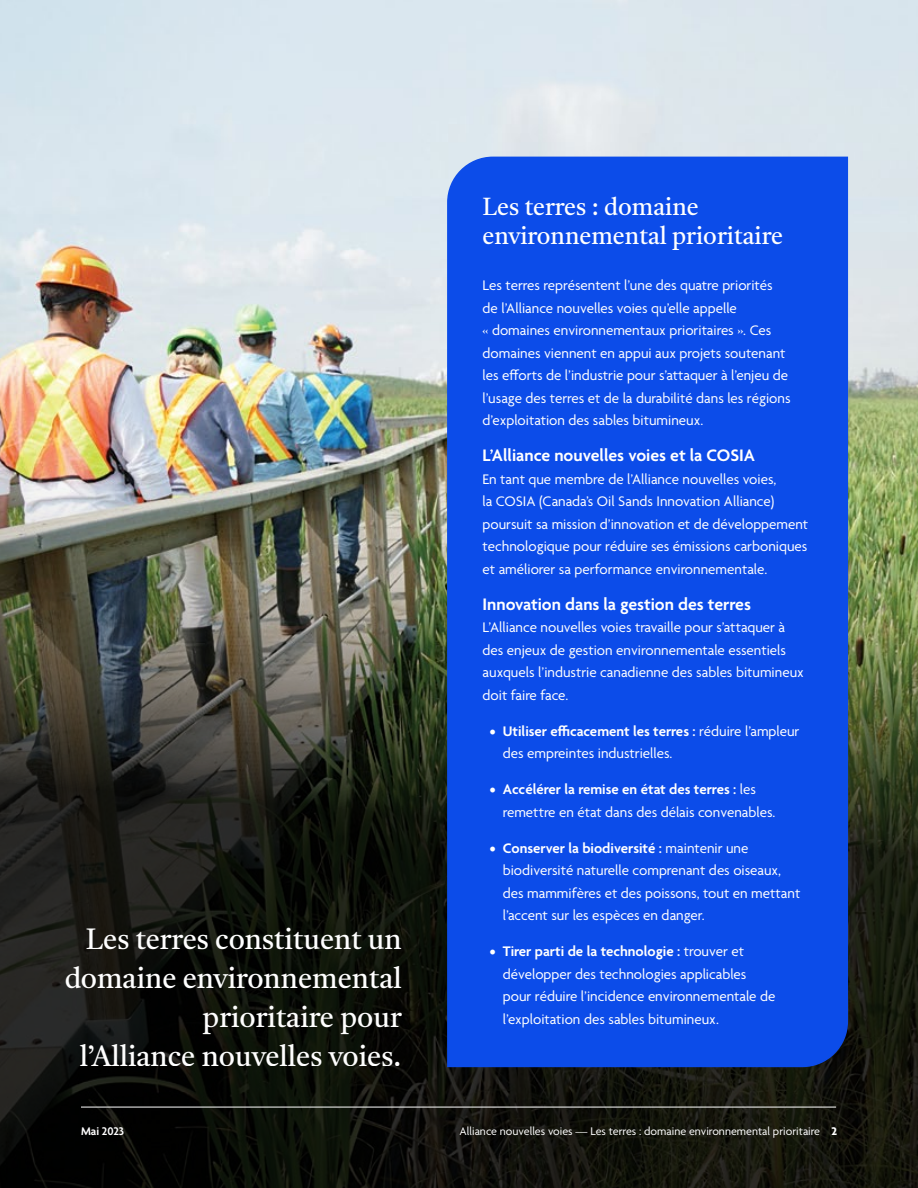
<style>
.page{position:relative;width:918px;height:1188px;background:#fff}
.page>*{position:absolute;margin:0;border:0;box-sizing:border-box;transform-origin:0 0}
.t1{font:28.5px/39px "Tiro Tamil";color:#fff;text-align:right}
.t2{font:24px/28.8px "Tiro Tamil";color:#fff}
.t3{font:600 18px "Agenda";color:#fff}
.t4{font:15px/22.5px "Agenda";color:#fff}
.t5{font:12px "Agenda";color:#fff}
.t6{font:600 12px "Agenda";color:#fff}
.s1{font-family:"Minion Pro";font-weight:600;font-size:18px}
.s2{font-weight:600}
.s3{font-weight:700}
</style>
<div class="page">
<img style="left:0;top:70px;width:918px;height:1118px">
<hr style="left:81px;top:1107px;width:755px;height:1px;background:#fff">
<div style="left:446px;top:156px;width:403px;height:912px;background:#0c4ce9"></div>
<h1 class="t1" style="left:64px;top:920px;width:339px">Les terres constituent un domaine environnemental prioritaire pour<br>l’Alliance nouvelles voies.</h1>
<h2 class="t2" style="left:483px;top:193px;width:302px">Les terres : domaine environnemental prioritaire</h2>
<p class="t4" style="left:483px;top:275px;width:309px">Les terres représentent l’une des quatre priorités de l’Alliance nouvelles voies qu’elle appelle<br>« domaines environnementaux prioritaires ». Ces domaines viennent en appui aux projets soutenant les efforts de l’industrie pour s’attaquer à l’enjeu de l’usage des terres et de la durabilité dans les régions d’exploitation des sables bitumineux.</p>
<p class="t3" style="left:483px;top:446px;width:274px">L’Alliance nouvelles voies et la COSIA</p>
<p class="t4" style="left:483px;top:469px;width:327px">En tant que membre de l’Alliance nouvelles voies,<br>la COSIA (Canada’s Oil Sands Innovation Alliance) poursuit sa mission d’innovation et de développement technologique pour réduire ses émissions carboniques et améliorer sa performance environnementale.</p>
<p class="t3" style="left:483px;top:594px;width:270px">Innovation dans la gestion des terres</p>
<p class="t4" style="left:483px;top:617px;width:323px">L’Alliance nouvelles voies travaille pour s’attaquer à des enjeux de gestion environnementale essentiels auxquels l’industrie canadienne des sables bitumineux doit faire face.</p>
<p class="t4" style="left:503px;top:721px;width:298px;text-indent:-14px"><span class="s1">•</span> <span class="s2">Utiliser efficacement les terres :</span> réduire l’ampleur des empreintes industrielles.</p>
<p class="t4" style="left:503px;top:779px;width:274px;text-indent:-14px"><span class="s1">•</span> <span class="s2">Accélérer la remise en état des terres :</span> les remettre en état dans des délais convenables.</p>
<p class="t4" style="left:503px;top:838px;width:299px;text-indent:-14px"><span class="s1">•</span> <span class="s2">Conserver la biodiversité :</span> maintenir une biodiversité naturelle comprenant des oiseaux, des mammifères et des poissons, tout en mettant l’accent sur les espèces en danger.</p>
<p class="t4" style="left:503px;top:941px;width:274px;text-indent:-14px"><span class="s1">•</span> <span class="s2">Tirer parti de la technologie :</span> trouver et développer des technologies applicables pour réduire l’incidence environnementale de l’exploitation des sables bitumineux.</p>
<p class="t6" style="left:81px;top:1125px;width:45px">Mai 2023</p>
<p class="t5" style="left:460px;top:1125px;width:379px">Alliance nouvelles voies — Les terres : domaine environnemental prioritaire <span class="s3">2</span></p>
</div>
